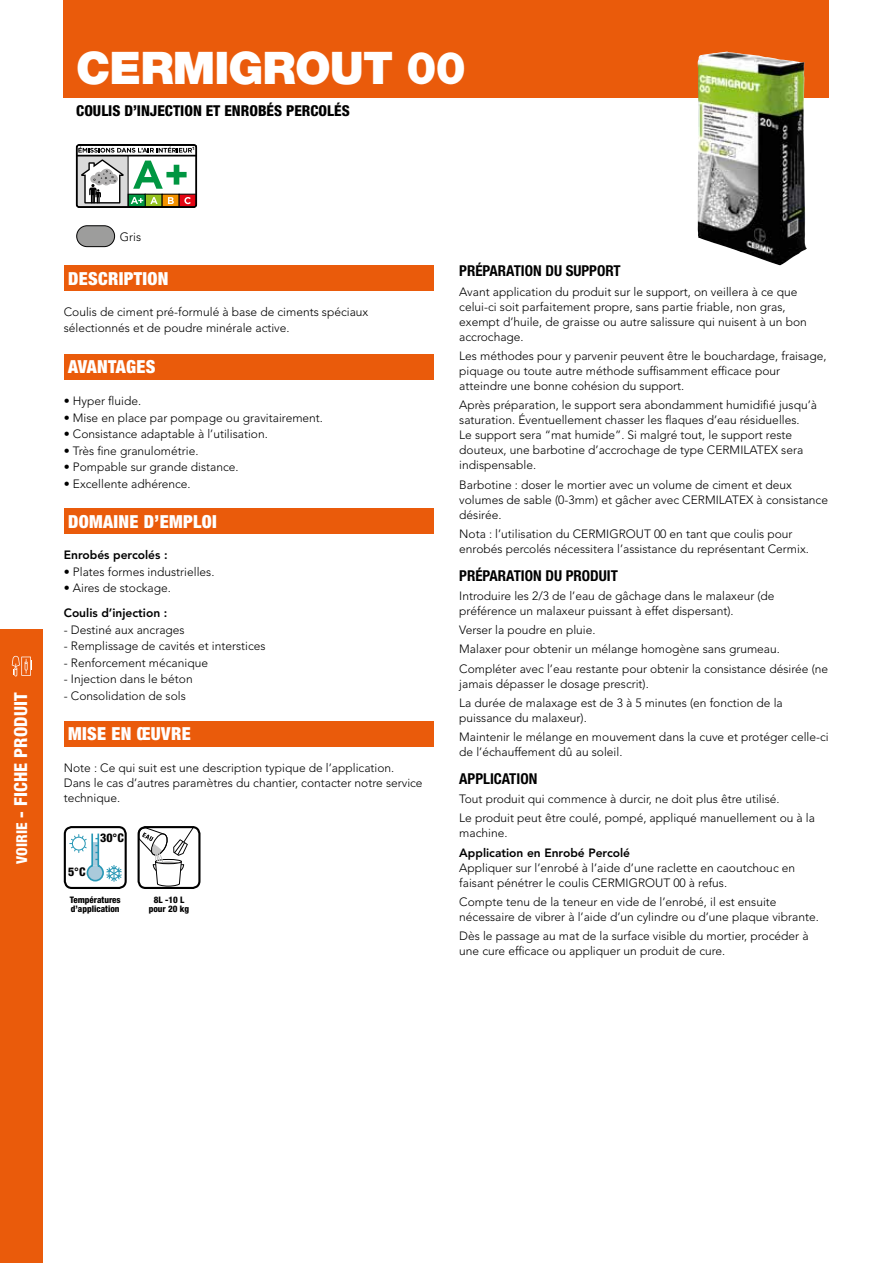
<style>
.page{position:relative;width:893px;height:1263px;background:#fff}
.page>*{position:absolute;margin:0;border:0;box-sizing:border-box;transform-origin:0 0}
.t1{font:900 45px "Helvetica Neue LT Std";letter-spacing:-.02em;color:#fff}
.t2{font:900 condensed 18px "Helvetica Neue LT Std";letter-spacing:.02em;color:#fff}
.t3{font:800 condensed 18px "Helvetica Neue LT Std";letter-spacing:.01em;color:#fff}
.t4{font:700 condensed 15px "Helvetica Neue LT Std";color:#000}
.t5{font:800 condensed 15px "Helvetica Neue LT Std";color:#000}
.t6{font:300 12px/15px "Avenir LT Std";color:#000}
.t7{font:800 12px "Avenir LT Pro";color:#000}
.t8{font:800 condensed 12px "Helvetica Neue LT Std";color:#000}
.t9{font:800 condensed 9px/9px "Helvetica Neue LT Std";color:#000}
.t10{font:900 4.5px "Avenir LT Std";color:#000}
.s1{font-size:15px}
</style>
<div class="page">
<div style="left:64px;top:0;width:765px;height:98px;background:#ea5b0b"></div>
<div style="left:0;top:629px;width:43px;height:634px;background:#ea5b0b"></div>
<svg style="left:12px;top:656px;width:20px;height:20px"></svg>
<div style="left:64px;top:354px;width:370px;height:25px;background:#ea5b0b"></div>
<div style="left:64px;top:265px;width:370px;height:26px;background:#ea5b0b"></div>
<div style="left:64px;top:509px;width:370px;height:25px;background:#ea5b0b"></div>
<div style="left:77px;top:226px;width:38px;height:21px;background:#9d9d9c;border-radius:10px"></div>
<div style="left:76px;top:225px;width:39px;height:22px;border:1px solid #000;border-radius:10px"></div>
<svg style="left:76px;top:145px;width:121px;height:63px"></svg>
<div style="left:64px;top:721px;width:370px;height:25px;background:#ea5b0b"></div>
<svg style="left:138px;top:827px;width:55px;height:62px"></svg>
<div style="left:138px;top:826px;width:62px;height:63px;border:2px solid #000;border-radius:7px"></div>
<svg style="left:70px;top:833px;width:52px;height:49px"></svg>
<div style="left:64px;top:826px;width:63px;height:63px;border:2px solid #000;border-radius:7px"></div>
<img style="left:698px;top:52px;width:109px;height:213px">
<h2 class="t3" style="left:10px;top:864px;width:173px;rotate:-90deg"><span class="s1">VOIRIE</span> - FICHE PRODUIT</h2>
<h1 class="t1" style="left:76px;top:41px;width:391px">CERMIGROUT 00</h1>
<p class="t5" style="left:76px;top:102px;width:275px">COULIS D’INJECTION ET ENROBÉS PERCOLÉS</p>
<p class="t10" style="left:192px;top:145px;width:4px">1</p>
<p class="t6" style="left:120px;top:229px;width:23px">Gris</p>
<h2 class="t2" style="left:68px;top:267px;width:102px">DESCRIPTION</h2>
<p class="t6" style="left:64px;top:304px;width:306px;line-height:16.5px">Coulis de ciment pré-formulé à base de ciments spéciaux sélectionnés et de poudre minérale active.</p>
<h2 class="t2" style="left:68px;top:355px;width:89px">AVANTAGES</h2>
<p class="t6" style="left:64px;top:394px;width:79px">• Hyper fluide.</p>
<p class="t6" style="left:64px;top:410px;width:261px">• Mise en place par pompage ou gravitairement.</p>
<p class="t6" style="left:64px;top:427px;width:206px">• Consistance adaptable à l’utilisation.</p>
<p class="t6" style="left:64px;top:443px;width:136px">• Très fine granulométrie.</p>
<p class="t6" style="left:64px;top:460px;width:176px">• Pompable sur grande distance.</p>
<p class="t6" style="left:64px;top:476px;width:128px">• Excellente adhérence.</p>
<h2 class="t2" style="left:68px;top:510px;width:150px">DOMAINE D’EMPLOI</h2>
<p class="t7" style="left:64px;top:548px;width:105px">Enrobés percolés :</p>
<p class="t6" style="left:64px;top:564px;width:152px">• Plates formes industrielles.</p>
<p class="t6" style="left:64px;top:581px;width:109px">• Aires de stockage.</p>
<p class="t7" style="left:64px;top:606px;width:105px">Coulis d’injection :</p>
<p class="t6" style="left:64px;top:622px;width:122px">- Destiné aux ancrages</p>
<p class="t6" style="left:64px;top:639px;width:203px">- Remplissage de cavités et interstices</p>
<p class="t6" style="left:64px;top:655px;width:146px">- Renforcement mécanique</p>
<p class="t6" style="left:64px;top:672px;width:130px">- Injection dans le béton</p>
<p class="t6" style="left:64px;top:688px;width:124px">- Consolidation de sols</p>
<h2 class="t2" style="left:68px;top:723px;width:124px">MISE EN ŒUVRE</h2>
<p class="t6" style="left:64px;top:760px;width:360px">Note : Ce qui suit est une description typique de l’application.<br>Dans le cas d’autres paramètres du chantier, contacter notre service technique.</p>
<p class="t8" style="left:100px;top:830px;width:25px">30°C</p>
<p class="t8" style="left:68px;top:864px;width:19px">5°C</p>
<p class="t9" style="left:70px;top:895px;width:53px">Températures d’application</p>
<p class="t9" style="left:149px;top:895px;width:42px;text-align:center">8L -10 L pour 20 kg</p>
<p class="t4" style="left:459px;top:262px;width:163px">PRÉPARATION DU SUPPORT</p>
<p class="t6" style="left:459px;top:284px;width:349px">Avant application du produit sur le support, on veillera à ce que celui-ci soit parfaitement propre, sans partie friable, non gras, exempt d’huile, de graisse ou autre salissure qui nuisent à un bon accrochage.</p>
<p class="t6" style="left:459px;top:348px;width:369px">Les méthodes pour y parvenir peuvent être le bouchardage, fraisage, piquage ou toute autre méthode suffisamment efficace pour atteindre une bonne cohésion du support.</p>
<p class="t6" style="left:459px;top:398px;width:359px">Après préparation, le support sera abondamment humidifié jusqu’à saturation. Éventuellement chasser les flaques d’eau résiduelles.<br>Le support sera “mat humide”. Si malgré tout, le support reste douteux, une barbotine d’accrochage de type CERMILATEX sera indispensable.</p>
<p class="t6" style="left:459px;top:477px;width:370px">Barbotine : doser le mortier avec un volume de ciment et deux volumes de sable (0-3mm) et gâcher avec CERMILATEX à consistance désirée.</p>
<p class="t6" style="left:459px;top:526px;width:351px">Nota : l’utilisation du CERMIGROUT 00 en tant que coulis pour enrobés percolés nécessitera l’assistance du représentant Cermix.</p>
<p class="t4" style="left:459px;top:566px;width:160px">PRÉPARATION DU PRODUIT</p>
<p class="t6" style="left:459px;top:588px;width:317px">Introduire les 2/3 de l’eau de gâchage dans le malaxeur (de préférence un malaxeur puissant à effet dispersant).</p>
<p class="t6" style="left:459px;top:620px;width:370px;line-height:19.2px">Verser la poudre en pluie.<br>Malaxer pour obtenir un mélange homogène sans grumeau.<br>Compléter avec l’eau restante pour obtenir la consistance désirée (ne</p>
<p class="t6" style="left:459px;top:674px;width:325px;line-height:19.2px">jamais dépasser le dosage prescrit).<br>La durée de malaxage est de 3 à 5 minutes (en fonction de la</p>
<p class="t6" style="left:459px;top:708px;width:371px;line-height:19.2px">puissance du malaxeur).<br>Maintenir le mélange en mouvement dans la cuve et protéger celle-ci</p>
<p class="t6" style="left:459px;top:744px;width:165px">de l’échauffement dû au soleil.</p>
<p class="t4" style="left:459px;top:769px;width:80px">APPLICATION</p>
<p class="t6" style="left:459px;top:789px;width:357px;line-height:19.2px">Tout produit qui commence à durcir, ne doit plus être utilisé.<br>Le produit peut être coulé, pompé, appliqué manuellement ou à la</p>
<p class="t6" style="left:459px;top:826px;width:50px">machine.</p>
<p class="t7" style="left:459px;top:845px;width:172px">Application en Enrobé Percolé</p>
<p class="t6" style="left:459px;top:860px;width:337px">Appliquer sur l’enrobé à l’aide d’une raclette en caoutchouc en faisant pénétrer le coulis CERMIGROUT 00 à refus.</p>
<p class="t6" style="left:459px;top:894px;width:361px">Compte tenu de la teneur en vide de l’enrobé, il est ensuite nécessaire de vibrer à l’aide d’un cylindre ou d’une plaque vibrante.</p>
<p class="t6" style="left:459px;top:928px;width:351px">Dès le passage au mat de la surface visible du mortier, procéder à une cure efficace ou appliquer un produit de cure.</p>
</div>
